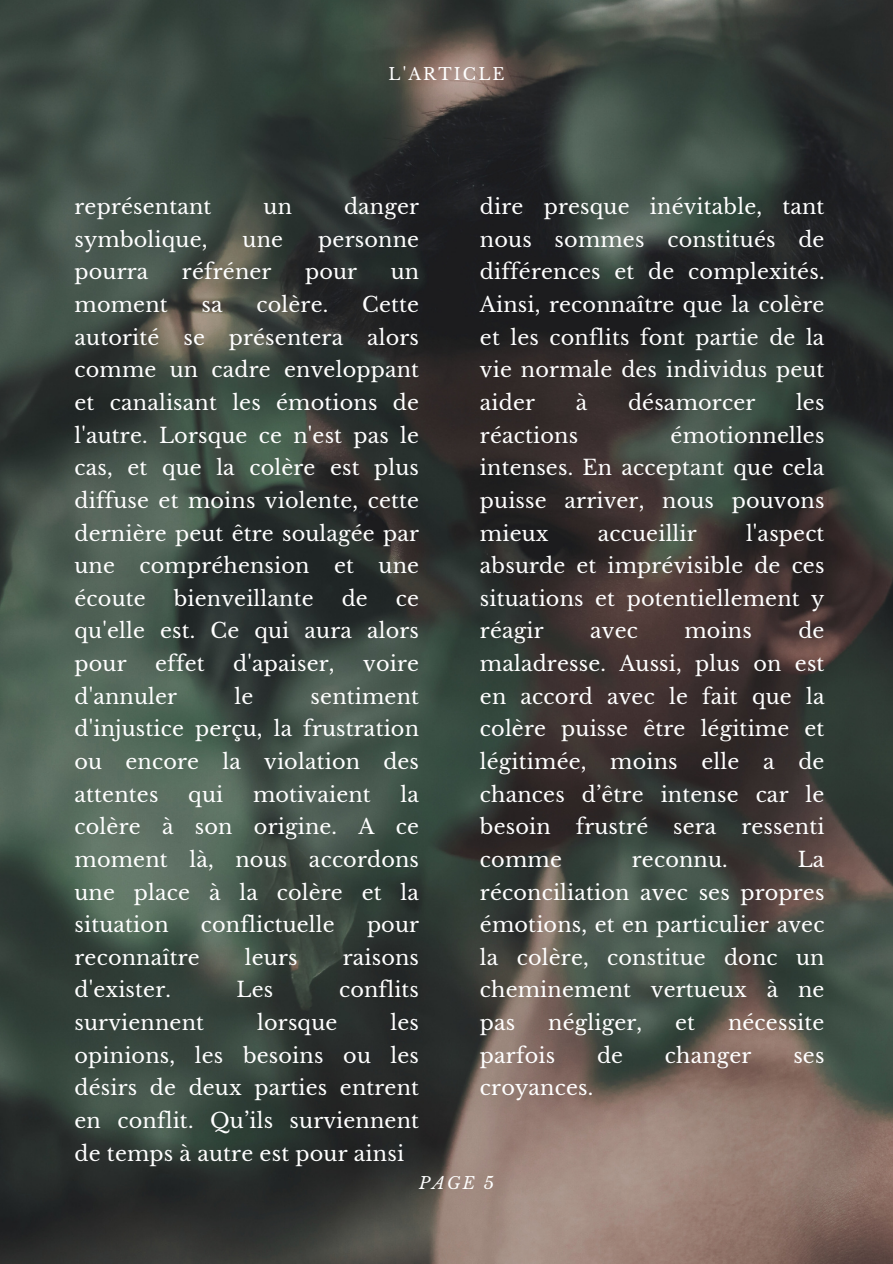
<style>
.page{position:relative;width:893px;height:1264px;background:#fff}
.page>*{position:absolute;margin:0;border:0;box-sizing:border-box;transform-origin:0 0}
.t1{font:20.7px/32.5px "Libre Baskerville";letter-spacing:.01em;color:#fff;text-align:justify}
.t2{font:16.5px "Libre Baskerville";letter-spacing:.13em;color:#fff}
.t3{font:italic 16.5px "Libre Baskerville";color:#fff}
</style>
<div class="page">
<img style="left:0;top:0;width:892px;height:1263px">
<p class="t2" style="left:388px;top:64px;width:117px">L'ARTICLE</p>
<p class="t1" style="left:75px;top:191px;width:138px">représentant</p>
<p class="t1" style="left:263px;top:191px;width:30px">un</p>
<p class="t1" style="left:344px;top:191px;width:76px">danger</p>
<p class="t1" style="left:75px;top:223px;width:134px">symbolique,</p>
<p class="t1" style="left:242px;top:223px;width:42px">une</p>
<p class="t1" style="left:318px;top:223px;width:102px">personne</p>
<p class="t1" style="left:75px;top:256px;width:75px">pourra</p>
<p class="t1" style="left:182px;top:256px;width:91px">réfréner</p>
<p class="t1" style="left:305px;top:256px;width:54px">pour</p>
<p class="t1" style="left:390px;top:256px;width:30px">un</p>
<p class="t1" style="left:75px;top:288px;width:95px">moment</p>
<p class="t1" style="left:201px;top:288px;width:23px">sa</p>
<p class="t1" style="left:256px;top:288px;width:73px">colère.</p>
<p class="t1" style="left:75px;top:288px;width:346px;text-indent:287px">Cette autorité se présentera alors comme un cadre enveloppant et canalisant les émotions de l'autre. Lorsque ce n'est pas le cas, et que la colère est plus diffuse et moins violente, cette dernière peut être soulagée par une compréhension et une écoute</p>
<p class="t1" style="left:174px;top:582px;width:141px">bienveillante</p>
<p class="t1" style="left:342px;top:582px;width:28px">de</p>
<p class="t1" style="left:75px;top:582px;width:346px;text-indent:321px">ce qu'elle est. Ce qui aura alors pour</p>
<p class="t1" style="left:155px;top:647px;width:51px">effet</p>
<p class="t1" style="left:233px;top:647px;width:103px">d'apaiser,</p>
<p class="t1" style="left:363px;top:647px;width:57px">voire</p>
<p class="t1" style="left:75px;top:680px;width:104px">d'annuler</p>
<p class="t1" style="left:234px;top:680px;width:20px">le</p>
<p class="t1" style="left:75px;top:680px;width:346px;text-indent:236px">sentiment d'injustice perçu, la frustration ou encore la violation des attentes</p>
<p class="t1" style="left:75px;top:778px;width:346px;text-indent:326px">la colère à son origine. A ce moment là, nous accordons une place à la colère et la situation</p>
<p class="t1" style="left:188px;top:778px;width:36px">qui</p>
<p class="t1" style="left:253px;top:778px;width:119px">motivaient</p>
<p class="t1" style="left:201px;top:908px;width:135px">conflictuelle</p>
<p class="t1" style="left:367px;top:908px;width:54px">pour</p>
<p class="t1" style="left:75px;top:941px;width:127px">reconnaître</p>
<p class="t1" style="left:245px;top:941px;width:54px">leurs</p>
<p class="t1" style="left:342px;top:941px;width:78px">raisons</p>
<p class="t1" style="left:75px;top:973px;width:98px">d'exister.</p>
<p class="t1" style="left:236px;top:973px;width:38px">Les</p>
<p class="t1" style="left:339px;top:973px;width:81px">conflits</p>
<p class="t1" style="left:75px;top:1006px;width:131px">surviennent</p>
<p class="t1" style="left:257px;top:1006px;width:82px">lorsque</p>
<p class="t1" style="left:75px;top:1006px;width:346px;text-indent:316px">les opinions, les besoins ou les désirs de deux parties entrent en conflit. Qu’ils surviennent de temps à autre est pour ainsi</p>
<p class="t1" style="left:480px;top:191px;width:346px">dire presque inévitable, tant nous sommes constitués de différences et de complexités.<br>Ainsi, reconnaître que la colère et les conflits font partie de la vie normale des individus peut aider</p>
<p class="t1" style="left:575px;top:386px;width:13px">à</p>
<p class="t1" style="left:628px;top:386px;width:129px">désamorcer</p>
<p class="t1" style="left:796px;top:386px;width:30px">les</p>
<p class="t1" style="left:480px;top:419px;width:100px">réactions</p>
<p class="t1" style="left:480px;top:419px;width:346px;text-indent:191px">émotionnelles intenses. En acceptant que cela puisse arriver, nous pouvons mieux</p>
<p class="t1" style="left:480px;top:517px;width:346px;text-indent:266px">l'aspect absurde et imprévisible de ces situations et potentiellement y réagir</p>
<p class="t1" style="left:598px;top:517px;width:100px">accueillir</p>
<p class="t1" style="left:480px;top:615px;width:346px;text-indent:318px">de maladresse. Aussi, plus on est en accord avec le fait que la colère puisse être légitime et légitimée, moins elle a de chances d’être intense car le besoin frustré sera ressenti comme</p>
<p class="t1" style="left:590px;top:615px;width:49px">avec</p>
<p class="t1" style="left:684px;top:615px;width:69px">moins</p>
<p class="t1" style="left:480px;top:843px;width:346px;text-indent:318px">La réconciliation avec ses propres émotions, et en particulier avec la colère, constitue donc un cheminement vertueux à ne pas</p>
<p class="t1" style="left:631px;top:843px;width:97px">reconnu.</p>
<p class="t1" style="left:548px;top:1006px;width:95px">négliger,</p>
<p class="t1" style="left:675px;top:1006px;width:21px">et</p>
<p class="t1" style="left:728px;top:1006px;width:98px">nécessite</p>
<p class="t1" style="left:480px;top:1039px;width:77px">parfois</p>
<p class="t1" style="left:597px;top:1039px;width:28px">de</p>
<p class="t1" style="left:665px;top:1039px;width:88px">changer</p>
<p class="t1" style="left:793px;top:1039px;width:33px">ses</p>
<p class="t1" style="left:480px;top:1071px;width:115px">croyances.</p>
<p class="t3" style="left:419px;top:1173px;width:76px">PAGE 5</p>
</div>
